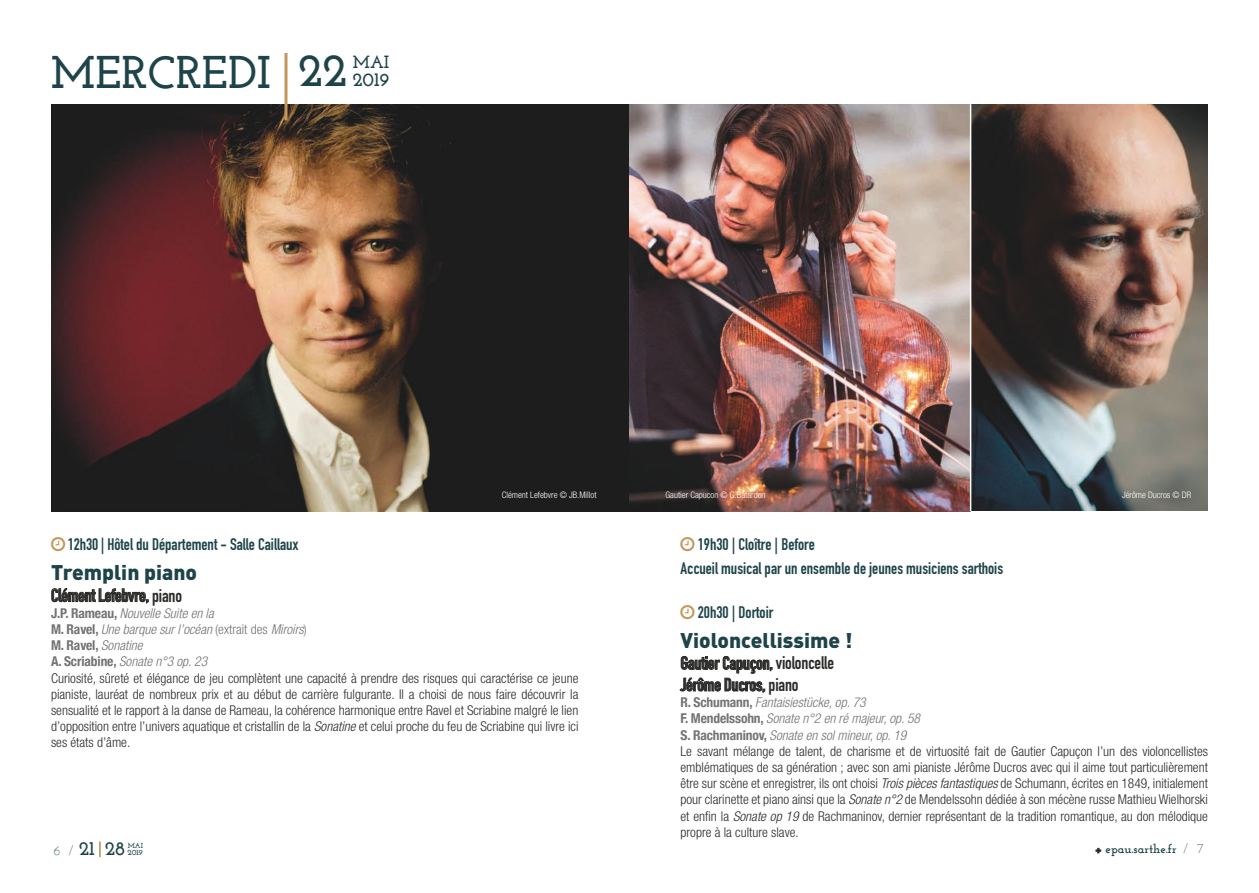
<style>
.page{position:relative;width:1259px;height:893px;background:#fff}
.page>*{position:absolute;margin:0;border:0;box-sizing:border-box;transform-origin:0 0}
.t1{font:700 46.95px "Josefin Slab";color:#1e4449}
.t2{font:700 45.6px "Josefin Slab";color:#1e4449}
.t3{font:900 21px "DIN";color:#1e4449}
.t4{font:700 19.5px "Josefin Slab";color:#1e4449}
.t5{font:700 19.05px "Josefin Slab";color:#1e4449}
.t6{font:700 18px/21.6px "DIN Condensed";letter-spacing:-.01em;color:#2b2b2a}
.t7{font:700 17.55px "Josefin Slab";color:#1e4449}
.t8{font:700 16.5px/24px "DIN Condensed";color:#1e4449}
.t9{font:300 condensed 13.5px/16.2px "Helvetica Neue LT Std";color:#2b2b2a}
.t10{font:italic 300 condensed 13.5px/16.2px "Helvetica Neue LT Std";color:#737373}
.t11{font:700 condensed 13.5px "Helvetica Neue";color:#737373}
.t12{font:700 12.3px "Josefin Slab";color:#1e4449}
.t13{font:300 condensed 9px "Helvetica Neue LT Std";color:#fff}
.t14{font:700 7.95px "Josefin Slab";color:#1e4449}
.t15{font:700 7.35px "Josefin Slab";color:#1e4449}
.s1{font-family:"Helvetica Neue";font-weight:700;font-style:normal}
.s2{font-style:normal}
.s3{font-family:"Helvetica Neue LT Std";font-weight:300;font-style:italic}
.s4{font-family:"Helvetica Neue";font-weight:700;color:#737373}
.s5{font-style:italic;color:#737373}
.s6{font-style:italic}
.s7{font-weight:300;font-size:13.5px}
</style>
<div class="page">
<svg style="left:1095px;top:848px;width:6px;height:5px"></svg>
<svg style="left:99px;top:841px;width:2px;height:16px"></svg>
<img style="left:51px;top:104px;width:1157px;height:407px">
<svg style="left:51px;top:588px;width:98px;height:16px"></svg>
<svg style="left:679px;top:656px;width:94px;height:37px"></svg>
<hr style="left:284px;top:53px;width:3px;height:67px;background:#c5975b">
<hr style="left:970px;top:104px;width:1px;height:407px;background:#fff">
<h2 class="t2" style="left:51px;top:45px;width:222px">MERCREDI</h2>
<h1 class="t1" style="left:298px;top:42px;width:50px">22</h1>
<p class="t7" style="left:353px;top:52px;width:38px">MAI</p>
<h3 class="t5" style="left:353px;top:69px;width:39px">2019</h3>
<p class="t13" style="left:502px;top:489px;width:96px">Clément Lefebvre © JB.Millot</p>
<p class="t13" style="left:665px;top:490px;width:102px">Gautier Capucon © G.Batardon</p>
<p class="t13" style="left:1122px;top:490px;width:71px">Jérôme Ducros © DR</p>
<p class="t8" style="left:68px;top:532px;width:232px">12h30 | Hôtel du Département - Salle Caillaux</p>
<h3 class="t3" style="left:51px;top:558px;width:148px">Tremplin piano</h3>
<h3 class="t6" style="left:51px;top:584px;width:132px">Clément Lefebvre, piano</h3>
<p class="t10" style="left:51px;top:605px;width:257px"><span class="s1">J . P. R a m e a u ,</span> NouvelleSuiteenla<br><span class="s1">M . R a v e l ,</span> Unebarquesurl’océan<span class="s2">( e x t r a i t d e s</span> Miroirs<span class="s2">)</span></p>
<p class="t11" style="left:51px;top:634px;width:96px">M . R a v e l , <span class="s3">Sonatine</span></p>
<p class="t9" style="left:51px;top:653px;width:529px"><span class="s4">A. Scriabine,</span> <span class="s5">Sonaten°3 op.23<br></span>Curiosité, sûreté et élégance de jeu complètent une capacité à prendre des risques qui caractérise ce jeune pianiste, lauréat de nombreux prix et au début de carrière fulgurante. Il a choisi de nous faire découvrir la sensualité et le rapport à la danse de Rameau, la cohérence harmonique entre Ravel et Scriabine malgré le lien d’opposition entre l’univers aquatique et cristallin de la <span class="s6">Sonatine</span>et celui proche du feu de Scriabine qui livre ici ses états d’âme.</p>
<p class="t8" style="left:680px;top:532px;width:324px;text-indent:17px">19h30 | Cloître | Before<br>Accueil musical par un ensemble de jeunes musiciens sarthois</p>
<p class="t8" style="left:698px;top:600px;width:77px">20h30 | Dortoir</p>
<h3 class="t3" style="left:680px;top:626px;width:174px">Violoncellissime !</h3>
<h3 class="t6" style="left:680px;top:652px;width:155px">Gautier Capuçon, violoncelle<br>Jérôme Ducros, piano</h3>
<p class="t9" style="left:680px;top:694px;width:529px"><span class="s4">R . S c h u m a n n ,</span> <span class="s5">Fantaisiestücke,op.73<br></span><span class="s4">F. M e n d e l s s o h n ,</span> <span class="s5">Sonaten°2 enrémajeur,op.58<br></span><span class="s4">S . R a c h m a n i n ov,</span> <span class="s5">Sonateensolmineur,op.19<br></span>Le savant mélange de talent, de charisme et de virtuosité fait de Gautier Capuçon l’un des violoncellistes emblématiques de sa génération ; avec son ami pianiste Jérôme Ducros avec qui il aime tout particulièrement être sur scène et enregistrer, ils ont choisi <span class="s6">Troispiècesfantastiques</span>de Schumann, écrites en 1849, initialement pour clarinette et piano ainsi que la <span class="s6">Sonaten°2</span> de Mendelssohn dédiée à son mécène russe Mathieu Wielhorski et enfin la <span class="s6">Sonateop19</span> de Rachmaninov, dernier représentant de la tradition romantique, au don mélodique propre à la culture slave.</p>
<h3 class="t4" style="left:53px;top:837px;width:73px"><span class="s7">6 /</span>2128</h3>
<p class="t12" style="left:1105px;top:842px;width:100px">epau.sarthe.fr <span class="s7">/ 7</span></p>
<p class="t15" style="left:128px;top:841px;width:17px">MAI</p>
<p class="t14" style="left:128px;top:848px;width:17px">2019</p>
</div>
